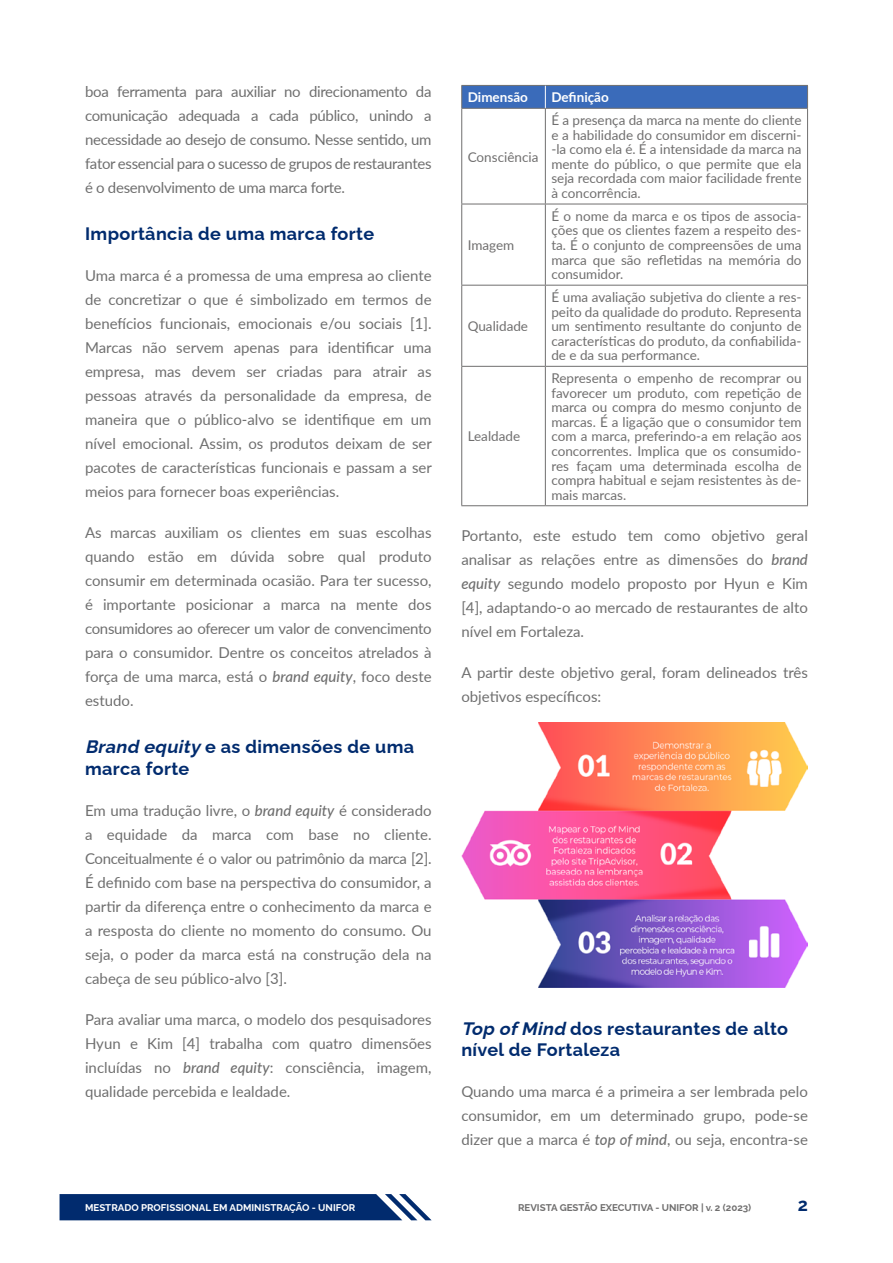
<style>
.page{position:relative;width:893px;height:1263px;background:#fff}
.page>*{position:absolute;margin:0;border:0;box-sizing:border-box;transform-origin:0 0}
.t1{font:700 18px/21.6px "Raleway";letter-spacing:.02em;color:#012b6e}
.t2{font:15px/24px "Lato";color:#6f6f6f;text-align:justify}
.t3{font:13.5px/14.5px "Lato";color:#706f6f;text-align:justify}
.t4{font:700 13.5px "Lato";color:#fff}
.t5{font:700 9.75px "Raleway";color:#fff}
.t6{font:700 9.75px "Raleway";color:#706f6f}
.s1{font-weight:500;font-style:italic}
.s2{font-style:italic}
</style>
<div class="page">
<svg style="left:60px;top:1194px;width:372px;height:26px;background:#153c79"></svg>
<hr style="left:461px;top:108px;width:84px;height:1px;background:#706f6f">
<hr style="left:461px;top:109px;width:1px;height:95px;background:#706f6f">
<hr style="left:545px;top:108px;width:263px;height:1px;background:#706f6f">
<hr style="left:545px;top:109px;width:1px;height:95px;background:#706f6f">
<hr style="left:807px;top:109px;width:1px;height:95px;background:#706f6f">
<hr style="left:461px;top:204px;width:84px;height:1px;background:#706f6f">
<hr style="left:461px;top:204px;width:1px;height:81px;background:#706f6f">
<hr style="left:545px;top:204px;width:263px;height:1px;background:#706f6f">
<hr style="left:545px;top:204px;width:1px;height:81px;background:#706f6f">
<hr style="left:807px;top:204px;width:1px;height:81px;background:#706f6f">
<hr style="left:461px;top:285px;width:84px;height:1px;background:#706f6f">
<hr style="left:461px;top:286px;width:1px;height:80px;background:#706f6f">
<hr style="left:545px;top:285px;width:263px;height:1px;background:#706f6f">
<hr style="left:545px;top:286px;width:1px;height:80px;background:#706f6f">
<hr style="left:807px;top:286px;width:1px;height:80px;background:#706f6f">
<hr style="left:461px;top:366px;width:84px;height:1px;background:#706f6f">
<hr style="left:461px;top:367px;width:1px;height:138px;background:#706f6f">
<hr style="left:545px;top:366px;width:263px;height:1px;background:#706f6f">
<hr style="left:545px;top:367px;width:1px;height:138px;background:#706f6f">
<hr style="left:807px;top:367px;width:1px;height:138px;background:#706f6f">
<hr style="left:461px;top:505px;width:84px;height:1px;background:#706f6f">
<hr style="left:545px;top:505px;width:263px;height:1px;background:#706f6f">
<svg style="left:461px;top:85px;width:347px;height:23px;background:#3d6bb6"></svg>
<img style="left:461px;top:723px;width:347px;height:264px">
<p class="t2" style="left:85px;top:79px;width:348px">boa ferramenta para auxiliar no direcionamento da comunicação adequada a cada público, unindo a necessidade ao desejo de consumo. Nesse sentido, um fator essencial para o sucesso de grupos de restaurantes é o desenvolvimento de uma marca forte.</p>
<p class="t1" style="left:85px;top:221px;width:291px">Importância de uma marca forte</p>
<p class="t2" style="left:85px;top:263px;width:348px">Uma marca é a promessa de uma empresa ao cliente de concretizar o que é simbolizado em termos de benefícios funcionais, emocionais e/ou sociais [1].<br>Marcas não servem apenas para identificar uma empresa, mas devem ser criadas para atrair as pessoas através da personalidade da empresa, de maneira que o público-alvo se identifique em um nível emocional. Assim, os produtos deixam de ser pacotes de características funcionais e passam a ser meios para fornecer boas experiências.</p>
<p class="t2" style="left:85px;top:520px;width:348px">As marcas auxiliam os clientes em suas escolhas quando estão em dúvida sobre qual produto consumir em determinada ocasião. Para ter sucesso, é importante posicionar a marca na mente dos consumidores ao oferecer um valor de convencimento para o consumidor. Dentre os conceitos atrelados à força de uma marca, está o <span class="s1">brand equity</span>, foco deste estudo.</p>
<p class="t1" style="left:85px;top:734px;width:331px"><span class="s2">Brand equity</span> e as dimensões de uma marca forte</p>
<p class="t2" style="left:85px;top:798px;width:348px">Em uma tradução livre, o <span class="s1">brand equity</span> é considerado a equidade da marca com base no cliente.<br>Conceitualmente é o valor ou patrimônio da marca [2].<br>É definido com base na perspectiva do consumidor, a partir da diferença entre o conhecimento da marca e a resposta do cliente no momento do consumo. Ou seja, o poder da marca está na construção dela na cabeça de seu público-alvo [3].</p>
<p class="t2" style="left:85px;top:1007px;width:348px">Para avaliar uma marca, o modelo dos pesquisadores Hyun e Kim [4] trabalha com quatro dimensões incluídas no <span class="s1">brand equity</span>: consciência, imagem, qualidade percebida e lealdade.</p>
<p class="t4" style="left:468px;top:87px;width:62px">Dimensão</p>
<p class="t4" style="left:551px;top:87px;width:59px">Definição</p>
<p class="t3" style="left:468px;top:149px;width:72px">Consciência</p>
<p class="t3" style="left:468px;top:237px;width:48px">Imagem</p>
<p class="t3" style="left:468px;top:318px;width:62px">Qualidade</p>
<p class="t3" style="left:551px;top:112px;width:252px">É a presença da marca na mente do cliente e a habilidade do consumidor em discerni--la como ela é. É a intensidade da marca na mente do público, o que permite que ela seja recordada com maior facilidade frente à concorrência.</p>
<p class="t3" style="left:551px;top:208px;width:252px">É o nome da marca e os tipos de associa&shy;ções que os clientes fazem a respeito des&shy;ta. É o conjunto de compreensões de uma marca que são refletidas na memória do consumidor.</p>
<p class="t3" style="left:551px;top:289px;width:252px">É uma avaliação subjetiva do cliente a res&shy;peito da qualidade do produto. Representa um sentimento resultante do conjunto de características do produto, da confiabilida&shy;de e da sua performance.</p>
<p class="t3" style="left:551px;top:370px;width:252px">Representa o empenho de recomprar ou favorecer um produto, com repetição de marca ou compra do mesmo conjunto de marcas. É a ligação que o consumidor tem com a marca, preferindo-a em relação aos concorrentes. Implica que os consumido&shy;res façam uma determinada escolha de compra habitual e sejam resistentes às de&shy;mais marcas.</p>
<p class="t2" style="left:461px;top:523px;width:348px">Portanto, este estudo tem como objetivo geral analisar as relações entre as dimensões do <span class="s1">brand equity</span> segundo modelo proposto por Hyun e Kim [4], adaptando-o ao mercado de restaurantes de alto nível em Fortaleza.</p>
<p class="t2" style="left:461px;top:660px;width:348px">A partir deste objetivo geral, foram delineados três objetivos específicos:</p>
<p class="t3" style="left:468px;top:429px;width:54px">Lealdade</p>
<p class="t1" style="left:461px;top:1015px;width:328px"><span class="s2">Top ofMind</span> dos restaurantes de alto nível de Fortaleza</p>
<p class="t2" style="left:461px;top:1079px;width:348px">Quando uma marca é a primeira a ser lembrada pelo consumidor, em um determinado grupo, pode-se dizer que a marca é <span class="s1">top of mind</span>, ou seja, encontra-se</p>
<p class="t5" style="left:85px;top:1199px;width:272px">MESTRADO PROFISSIONAL EM ADMINISTRAÇÃO - UNIFOR</p>
<p class="t6" style="left:518px;top:1199px;width:235px">REVISTA GESTÃO EXECUTIVA - UNIFOR | v. 2 (2023)</p>
<p class="t1" style="left:798px;top:1192px;width:12px">2</p>
</div>
